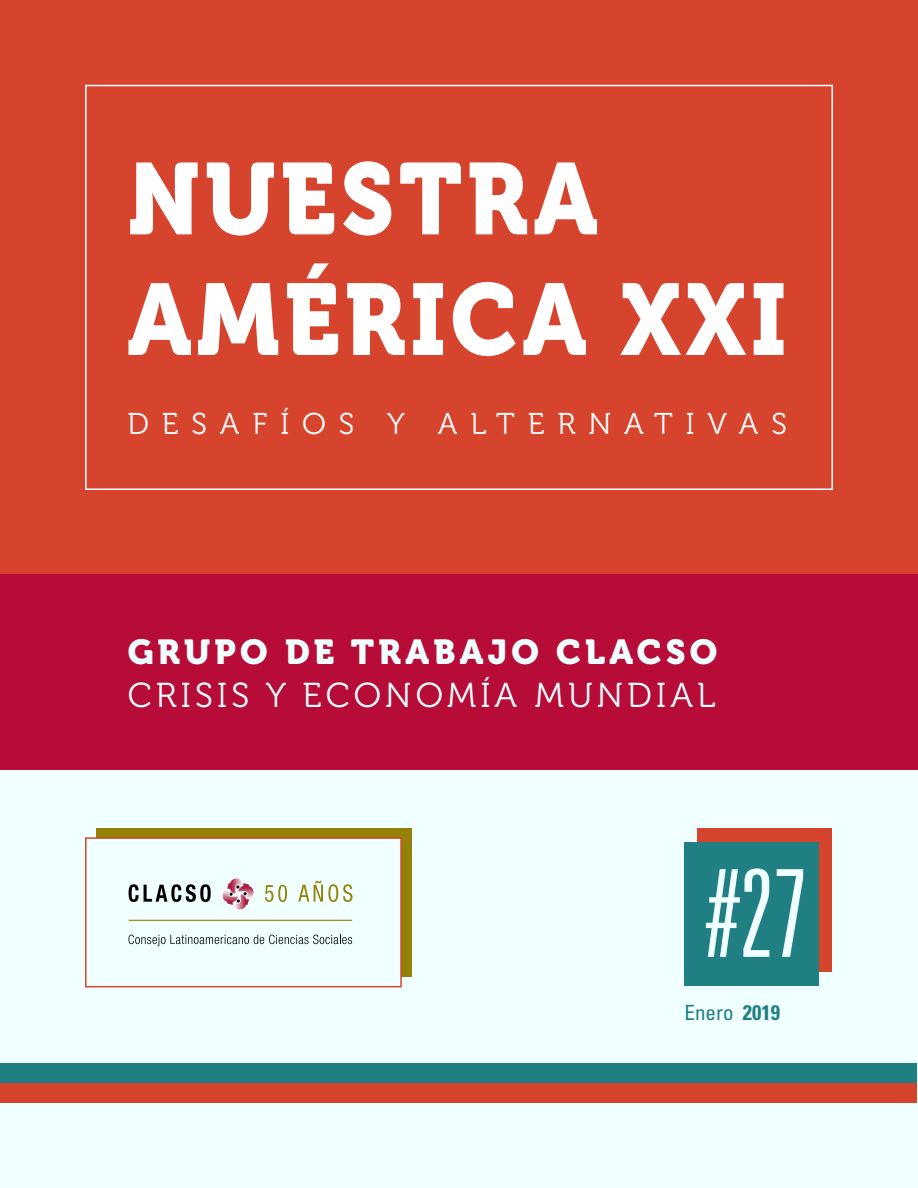
<style>
.page{position:relative;width:918px;height:1188px;background:#fff}
.page>*{position:absolute;margin:0;border:0;box-sizing:border-box;transform-origin:0 0}
.t1{font:300 ultra-condensed 121.5px "Univers LT Std";color:#f0ffff}
.t2{font:100.5px/120.6px "Museo 900";letter-spacing:.05em;color:#fff;scale:.93 1}
.t3{font:34.5px "Museo 300";letter-spacing:.12em;color:#f0ffff}
.t4{font:34.5px "Museo 900";letter-spacing:.12em;color:#f0ffff}
.t5{font:30px "Museo 300";letter-spacing:.43em;color:#fff}
.t6{font:condensed 21px "Univers LT Std";color:#207f83}
.s1{font-weight:700}
</style>
<div class="page">
<div style="left:0;top:336px;width:918px;height:852px;background:#f0ffff"></div>
<div style="left:97px;top:828px;width:315px;height:149px;background:#938207"></div>
<div style="left:85px;top:837px;width:317px;height:150px;background:#f0ffff;border:2px solid #d7442d"></div>
<div style="left:1px;top:1063px;width:916px;height:20px;background:#207f83"></div>
<div style="left:1px;top:1083px;width:916px;height:20px;background:#d7442d"></div>
<div style="left:1px;top:92px;width:917px;height:678px;background:#b70c38"></div>
<div style="left:1px;top:0;width:917px;height:573px;background:#d7442d"></div>
<svg style="left:128px;top:935px;width:224px;height:11px"></svg>
<svg style="left:222px;top:878px;width:32px;height:32px"></svg>
<svg style="left:129px;top:884px;width:82px;height:18px"></svg>
<svg style="left:265px;top:885px;width:22px;height:17px"></svg>
<svg style="left:298px;top:881px;width:55px;height:21px"></svg>
<hr style="left:129px;top:920px;width:223px;height:1px;background:#938207">
<div style="left:697px;top:828px;width:135px;height:144px;background:#d7442d"></div>
<div style="left:685px;top:842px;width:134px;height:144px;background:#207f83"></div>
<div style="left:85px;top:85px;width:748px;height:405px;border:2px solid #fff"></div>
<h2 class="t2" style="left:128px;top:140px;width:710px">NUESTRA<br>AMÉRICA XXI</h2>
<p class="t5" style="left:128px;top:408px;width:661px">DESAFÍOS Y ALTERNATIVAS</p>
<p class="t4" style="left:128px;top:632px;width:591px">GRUPO DE TRABAJO CLACSO</p>
<p class="t3" style="left:128px;top:677px;width:589px">CRISIS Y ECONOMÍA MUNDIAL</p>
<h1 class="t1" style="left:706px;top:851px;width:102px">#27</h1>
<p class="t6" style="left:685px;top:999px;width:97px">Enero <span class="s1">2019</span></p>
</div>
